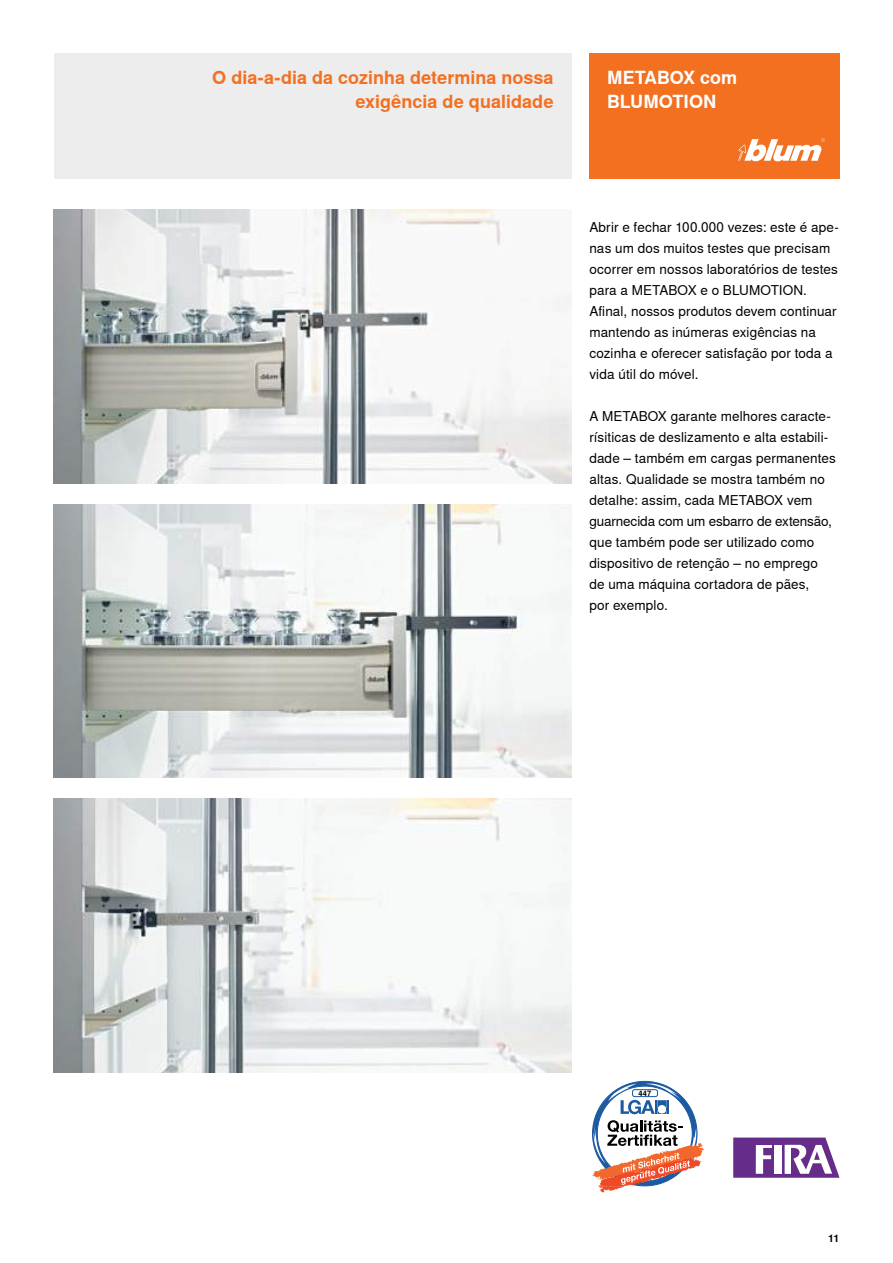
<style>
.page{position:relative;width:893px;height:1263px;background:#fff}
.page>*{position:absolute;margin:0;border:0;box-sizing:border-box;transform-origin:0 0}
.t1{font:700 18px/24px "Nimbus Sans Global";color:#f37021;text-align:right}
.t2{font:700 18px/24px "Nimbus Sans Global";color:#fff}
.t3{font:13.5px/21px "Nimbus Sans Global";letter-spacing:.01em;color:#000}
.t4{font:700 10.5px "Nimbus Sans Global";color:#000}
.t5{font:700 7.5px "Nimbus Sans Global";color:#000}
</style>
<div class="page">
<img style="left:54px;top:209px;width:517px;height:274px">
<img style="left:54px;top:504px;width:517px;height:274px">
<img style="left:54px;top:799px;width:517px;height:273px">
<svg style="left:733px;top:1137px;width:106px;height:41px"></svg>
<div style="left:589px;top:54px;width:250px;height:125px;background:#f37021"></div>
<div style="left:54px;top:54px;width:517px;height:125px;background:#ebebec"></div>
<svg style="left:738px;top:138px;width:87px;height:23px"></svg>
<svg style="left:592px;top:1081px;width:112px;height:112px"></svg>
<h1 class="t1" style="left:212px;top:66px;width:343px">O dia-a-dia da cozinha determina nossa exigência de qualidade</h1>
<h1 class="t2" style="left:607px;top:66px;width:131px">METABOX com<br>BLUMOTION</h1>
<p class="t3" style="left:589px;top:216px;width:251px">Abrir e fechar 100.000 vezes: este é ape&shy;nas um dos muitos testes que precisam ocorrer em nossos laboratórios de testes para a METABOX e o BLUMOTION.<br>Afinal, nossos produtos devem continuar mantendo as inúmeras exigências na cozinha e oferecer satisfação por toda a vida útil do móvel.</p>
<p class="t3" style="left:589px;top:406px;width:248px">A METABOX garante melhores caracte&shy;rísiticas de deslizamento e alta estabili&shy;dade – também em cargas permanentes altas. Qualidade se mostra também no detalhe: assim, cada METABOX vem guarnecida com um esbarro de extensão, que também pode ser utilizado como dispositivo de retenção – no emprego de uma máquina cortadora de pães,<br>por exemplo.</p>
<p class="t5" style="left:638px;top:1088px;width:14px">447</p>
<p class="t4" style="left:828px;top:1232px;width:13px">11</p>
</div>
